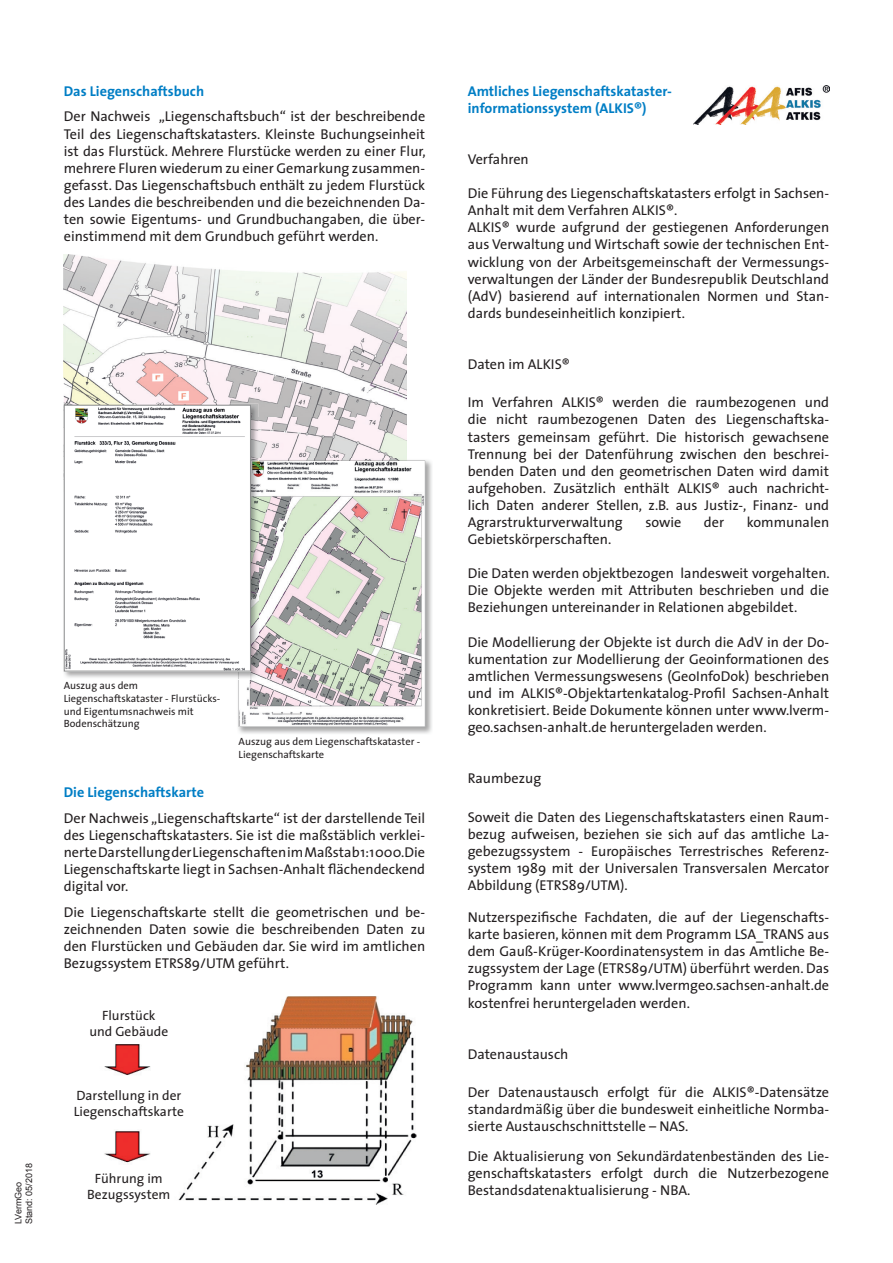
<style>
.page{position:relative;width:893px;height:1263px;background:#fff}
.page>*{position:absolute;margin:0;border:0;box-sizing:border-box;transform-origin:0 0}
.t1{font:14.25px/17.1px "The Sans";color:#231f20;text-align:justify}
.t2{font:700 14.25px/17.1px "The Sans";color:#007ec5}
.t3{font:13.5px/16.2px "The Sans";color:#231f20;text-align:center}
.t4{font:10.5px/12.6px "The Sans";color:#231f20}
.t5{font:9px/10.8px "Arial";color:#231f20}
</style>
<div class="page">
<img style="left:64px;top:254px;width:194px;height:149px">
<img style="left:258px;top:272px;width:148px;height:187px">
<img style="left:238px;top:459px;width:194px;height:275px">
<svg style="left:239px;top:461px;width:186px;height:266px"></svg>
<img style="left:63px;top:403px;width:174px;height:275px">
<img style="left:64px;top:403px;width:194px;height:56px">
<img style="left:237px;top:671px;width:2px;height:8px">
<img style="left:251px;top:459px;width:7px;height:2px">
<img style="left:239px;top:461px;width:19px;height:218px">
<img style="left:66px;top:407px;width:183px;height:262px">
<div style="left:64px;top:405px;width:187px;height:266px;border:1px solid #8c8d8e"></div>
<img style="left:104px;top:996px;width:312px;height:208px">
<img style="left:693px;top:85px;width:136px;height:39px">
<p class="t2" style="left:64px;top:83px;width:142px">Das Liegenschaftsbuch</p>
<p class="t1" style="left:64px;top:108px;width:364px">Der Nachweis „Liegenschaftsbuch“ ist der beschreibende Teil des Liegenschaftskatasters. Kleinste Buchungseinheit ist das Flurstück. Mehrere Flurstücke werden zu einer Flur, mehrere Fluren wiederum zu einer Gemarkung zusammen&shy;gefasst. Das Liegenschaftsbuch enthält zu jedem Flurstück des Landes die beschreibenden und die bezeichnenden Da&shy;ten sowie Eigentums- und Grundbuchangaben, die über&shy;einstimmend mit dem Grundbuch geführt werden.</p>
<p class="t5" style="left:13px;top:1224px;width:63px;rotate:-90deg">LVermGeo<br>Stand: 05/2018</p>
<p class="t4" style="left:64px;top:680px;width:158px">Auszug aus dem<br>Liegenschaftskataster - Flurstücks&shy;und Eigentumsnachweis mit<br>Bodenschätzung</p>
<p class="t4" style="left:239px;top:735px;width:183px">Auszug aus dem Liegenschaftskataster -<br>Liegenschaftskarte</p>
<p class="t2" style="left:64px;top:784px;width:142px">Die Liegenschaftskarte</p>
<p class="t1" style="left:64px;top:809px;width:363px">Der Nachweis „Liegenschaftskarte“ ist der darstellende Teil des Liegenschaftskatasters. Sie ist die maßstäblich verklei&shy;nerte Darstellung der Liegenschaften im Maßstab 1:1 000. Die Liegenschaftskarte liegt in Sachsen-Anhalt flächendeckend digital vor.</p>
<p class="t1" style="left:64px;top:903px;width:363px">Die Liegenschaftskarte stellt die geometrischen und be&shy;zeichnenden Daten sowie die beschreibenden Daten zu den Flurstücken und Gebäuden dar. Sie wird im amtlichen Bezugssystem ETRS89/UTM geführt.</p>
<p class="t3" style="left:89px;top:1007px;width:80px">Flurstück und Gebäude</p>
<p class="t3" style="left:74px;top:1087px;width:112px;text-align:left">Darstellung in der<br>Liegenschaftskarte</p>
<p class="t3" style="left:87px;top:1170px;width:85px">Führung im<br>Bezugssystem</p>
<p class="t2" style="left:468px;top:83px;width:206px">Amtliches Liegenschaftskataster&shy;informationssystem (ALKIS®)</p>
<p class="t1" style="left:468px;top:151px;width:63px">Verfahren</p>
<p class="t1" style="left:468px;top:185px;width:363px;text-align:left">Die Führung des Liegenschaftskatasters erfolgt in Sachsen-Anhalt mit dem Verfahren ALKIS®.<br>ALKIS® wurde aufgrund der gestiegenen Anforderungen aus Verwaltung und Wirtschaft sowie der technischen Ent&shy;wicklung von der Arbeitsgemeinschaft der Vermessungs&shy;verwaltungen der Länder der Bundesrepublik Deutschland (AdV) basierend auf internationalen Normen und Stan&shy;dards bundeseinheitlich konzipiert.</p>
<p class="t1" style="left:468px;top:356px;width:104px">Daten im ALKIS®</p>
<p class="t1" style="left:468px;top:394px;width:363px">Im Verfahren ALKIS® werden die raumbezogenen und die nicht raumbezogenen Daten des Liegenschaftska&shy;tasters gemeinsam geführt. Die historisch gewachsene Trennung bei der Datenführung zwischen den beschrei&shy;benden Daten und den geometrischen Daten wird damit aufgehoben. Zusätzlich enthält ALKIS® auch nachricht&shy;lich Daten anderer Stellen, z.B. aus Justiz-, Finanz- und Agrarstrukturverwaltung</p>
<p class="t1" style="left:645px;top:514px;width:38px">sowie</p>
<p class="t1" style="left:704px;top:514px;width:22px">der</p>
<p class="t1" style="left:747px;top:514px;width:84px">kommunalen</p>
<p class="t1" style="left:468px;top:531px;width:145px">Gebietskörperschaften.</p>
<p class="t1" style="left:468px;top:565px;width:364px">Die Daten werden objektbezogen landesweit vorgehalten.<br>Die Objekte werden mit Attributen beschrieben und die Beziehungen untereinander in Relationen abgebildet.</p>
<p class="t1" style="left:468px;top:633px;width:363px">Die Modellierung der Objekte ist durch die AdV in der Do&shy;kumentation zur Modellierung der Geoinformationen des amtlichen Vermessungswesens (GeoInfoDok) beschrieben und im ALKIS®-Objektartenkatalog-Profil Sachsen-Anhalt konkretisiert. Beide Dokumente können unter www.lverm&shy;geo.sachsen-anhalt.de heruntergeladen werden.</p>
<p class="t1" style="left:468px;top:770px;width:75px">Raumbezug</p>
<p class="t1" style="left:468px;top:808px;width:363px">Soweit die Daten des Liegenschaftskatasters einen Raum&shy;bezug aufweisen, beziehen sie sich auf das amtliche La&shy;gebezugssystem - Europäisches Terrestrisches Referenz&shy;system 1989 mit der Universalen Transversalen Mercator Abbildung (ETRS89/UTM).</p>
<p class="t1" style="left:468px;top:909px;width:363px">Nutzerspezifische Fachdaten, die auf der Liegenschafts&shy;karte basieren, können mit dem Programm LSA_TRANS aus dem Gauß-Krüger-Koordinatensystem in das Amtliche Be&shy;zugssystem der Lage (ETRS89/UTM) überführt werden. Das Programm kann unter www.lvermgeo.sachsen-anhalt.de kostenfrei heruntergeladen werden.</p>
<p class="t1" style="left:468px;top:1045px;width:102px">Datenaustausch</p>
<p class="t1" style="left:468px;top:1084px;width:363px">Der Datenaustausch erfolgt für die ALKIS®-Datensätze standardmäßig über die bundesweit einheitliche Normba&shy;sierte Austauschschnittstelle – NAS.</p>
<p class="t1" style="left:468px;top:1148px;width:363px">Die Aktualisierung von Sekundärdatenbeständen des Lie&shy;genschaftskatasters erfolgt durch die Nutzerbezogene Bestandsdatenaktualisierung - NBA.</p>
</div>
